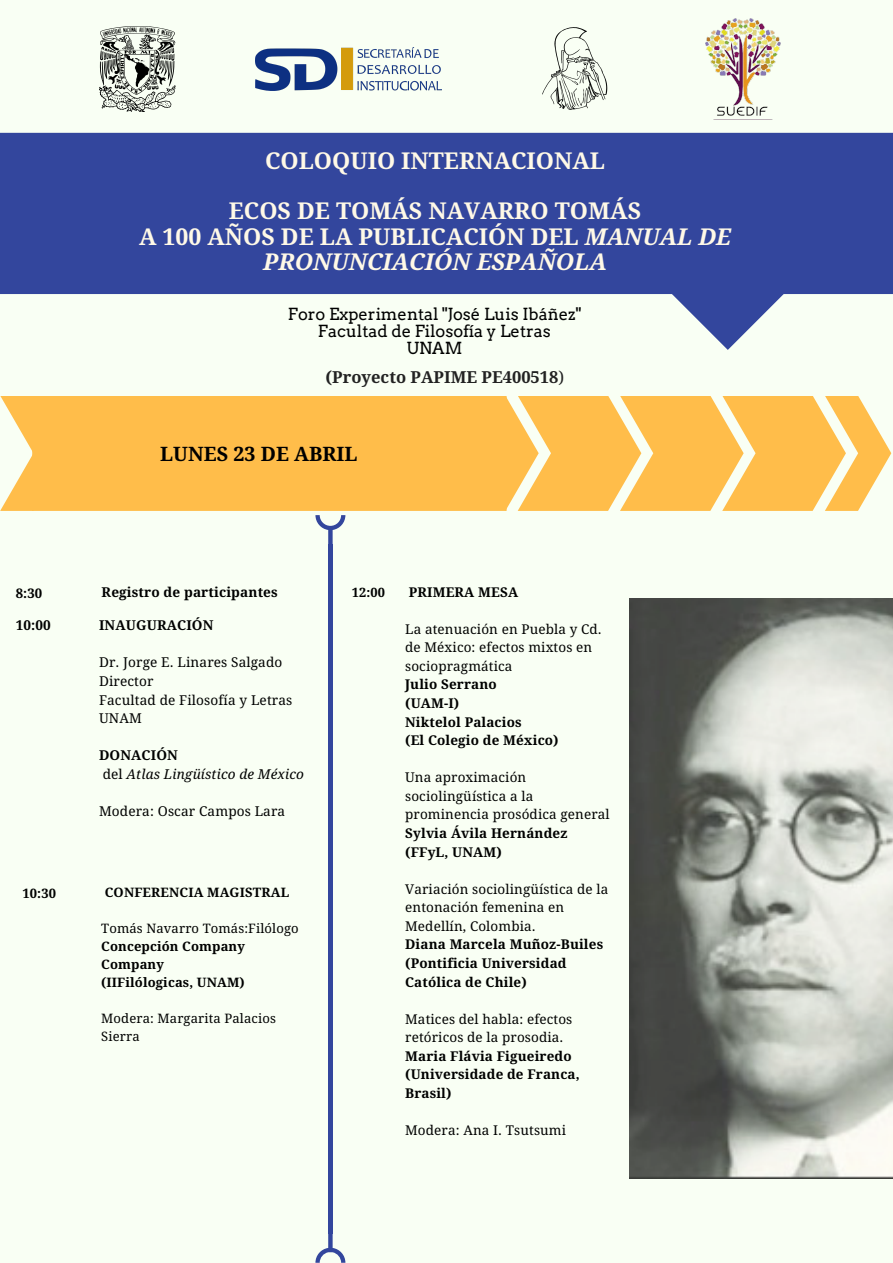
<style>
.page{position:relative;width:893px;height:1263px;background:#f9fff4}
.page>*{position:absolute;margin:0;border:0;box-sizing:border-box;transform-origin:0 0}
.t1{font:italic 700 23.17px/25.3px "Droid Serif";color:#fff9e7;text-align:center}
.t2{font:700 23.17px/50.6px "Droid Serif";color:#fff9e7;text-align:center}
.t3{font:700 19.88px "Droid Serif";color:#000}
.t4{font:16.58px/17.5px "Arvo";color:#000;text-align:center}
.t5{font:700 16.58px "Droid Serif";color:#222}
.t6{font:13.58px/18.6px "Droid Serif";letter-spacing:.01em;color:#000}
.t7{font:700 13.58px "Droid Serif";letter-spacing:.01em;color:#000}
.t8{font:italic 13.58px/18.6px "Droid Serif";letter-spacing:.01em;color:#000}
.t9{font:13.5px/18.6px "Droid Serif";letter-spacing:.01em;color:#000}
.t10{font:700 13.5px/18.6px "Droid Serif";letter-spacing:.01em;color:#000}
.t11{font:700 13.27px "Droid Serif";color:#000}
.t12{font:700 13.05px/18px "Droid Serif";letter-spacing:.01em;color:#000}
.t13{font:13.05px/18px "Droid Serif";letter-spacing:.01em;color:#000}
.t14{font:700 12.9px "Droid Serif";color:#000}
.s1{font-style:normal}
.s2{font-weight:400}
.s3{font-weight:700;font-style:normal}
</style>
<div class="page">
<div style="left:0;top:133px;width:893px;height:161px;background:#33469d"></div>
<svg style="left:669px;top:291px;width:118px;height:59px"></svg>
<svg style="left:0;top:397px;width:32px;height:114px"></svg>
<div style="left:32px;top:397px;width:473px;height:114px;background:#ffbd4a"></div>
<svg style="left:505px;top:397px;width:386px;height:114px"></svg>
<img style="left:255px;top:48px;width:187px;height:43px">
<img style="left:542px;top:27px;width:66px;height:83px">
<img style="left:99px;top:26px;width:76px;height:86px">
<img style="left:706px;top:19px;width:75px;height:101px">
<img style="left:629px;top:598px;width:264px;height:580px">
<div style="left:328px;top:544px;width:5px;height:689px;background:#33469d"></div>
<svg style="left:315px;top:1233px;width:30px;height:30px"></svg>
<svg style="left:315px;top:515px;width:30px;height:29px"></svg>
<h1 class="t2" style="left:229px;top:135px;width:414px">COLOQUIO INTERNACIONAL<br>ECOS DE TOMÁS NAVARRO TOMÁS</h1>
<h1 class="t1" style="left:139px;top:224px;width:593px"><span class="s1">A 100 AÑOS DE LA PUBLICACIÓN DEL</span> MANUAL DE<br>PRONUNCIACIÓN ESPAÑOLA</h1>
<p class="t4" style="left:288px;top:305px;width:294px">Foro Experimental "José Luis Ibáñez"<br>Facultad de Filosofía y Letras<br>UNAM</p>
<p class="t5" style="left:326px;top:367px;width:240px">(Proyecto PAPIME PE400518<span class="s2">)</span></p>
<h2 class="t3" style="left:160px;top:443px;width:199px">LUNES 23 DE ABRIL</h2>
<p class="t11" style="left:16px;top:585px;width:28px">8:30</p>
<p class="t7" style="left:16px;top:617px;width:37px">10:00</p>
<p class="t7" style="left:102px;top:584px;width:178px">Registro de participantes</p>
<p class="t7" style="left:99px;top:618px;width:116px">INAUGURACIÓN</p>
<p class="t6" style="left:99px;top:653px;width:195px">Dr. Jorge E. Linares Salgado<br>Director<br>Facultad de Filosofía y Letras<br>UNAM</p>
<p class="t8" style="left:99px;top:746px;width:206px"><span class="s3">DONACIÓN<br></span><span class="s1">del</span> Atlas Lingüístico de México</p>
<p class="t6" style="left:99px;top:802px;width:188px">Modera: Oscar Campos Lara</p>
<p class="t12" style="left:23px;top:885px;width:35px">10:30</p>
<p class="t12" style="left:105px;top:883px;width:186px">CONFERENCIA MAGISTRAL</p>
<p class="t13" style="left:101px;top:920px;width:199px">Tomás Navarro Tomás:Filólogo</p>
<p class="t12" style="left:101px;top:938px;width:145px">Concepción Company<br>Company (IIFilólogicas, UNAM)</p>
<p class="t13" style="left:101px;top:1010px;width:176px">Modera: Margarita Palacios<br>Sierra</p>
<p class="t14" style="left:352px;top:585px;width:35px">12:00</p>
<p class="t10" style="left:409px;top:583px;width:111px">PRIMERA MESA</p>
<p class="t9" style="left:405px;top:620px;width:198px">La atenuación en Puebla y Cd. de México: efectos mixtos en sociopragmática</p>
<p class="t10" style="left:405px;top:675px;width:155px">Julio Serrano<br>(UAM-I)<br>Niktelol Palacios<br>(El Colegio de México)</p>
<p class="t9" style="left:405px;top:768px;width:206px">Una aproximación sociolingüística a la prominencia prosódica general</p>
<p class="t10" style="left:405px;top:824px;width:164px">Sylvia Ávila Hernández (FFyL, UNAM)</p>
<p class="t9" style="left:405px;top:880px;width:205px">Variación sociolingüística de la entonación femenina en<br>Medellín, Colombia.</p>
<p class="t10" style="left:405px;top:935px;width:200px">Diana Marcela Muñoz-Builes (Pontificia Universidad<br>Católica de Chile)</p>
<p class="t9" style="left:405px;top:1010px;width:169px">Matices del habla: efectos retóricos de la prosodia.</p>
<p class="t10" style="left:405px;top:1047px;width:176px">Maria Flávia Figueiredo (Universidade de Franca,<br>Brasil)</p>
<p class="t9" style="left:405px;top:1121px;width:162px">Modera: Ana I. Tsutsumi</p>
</div>
